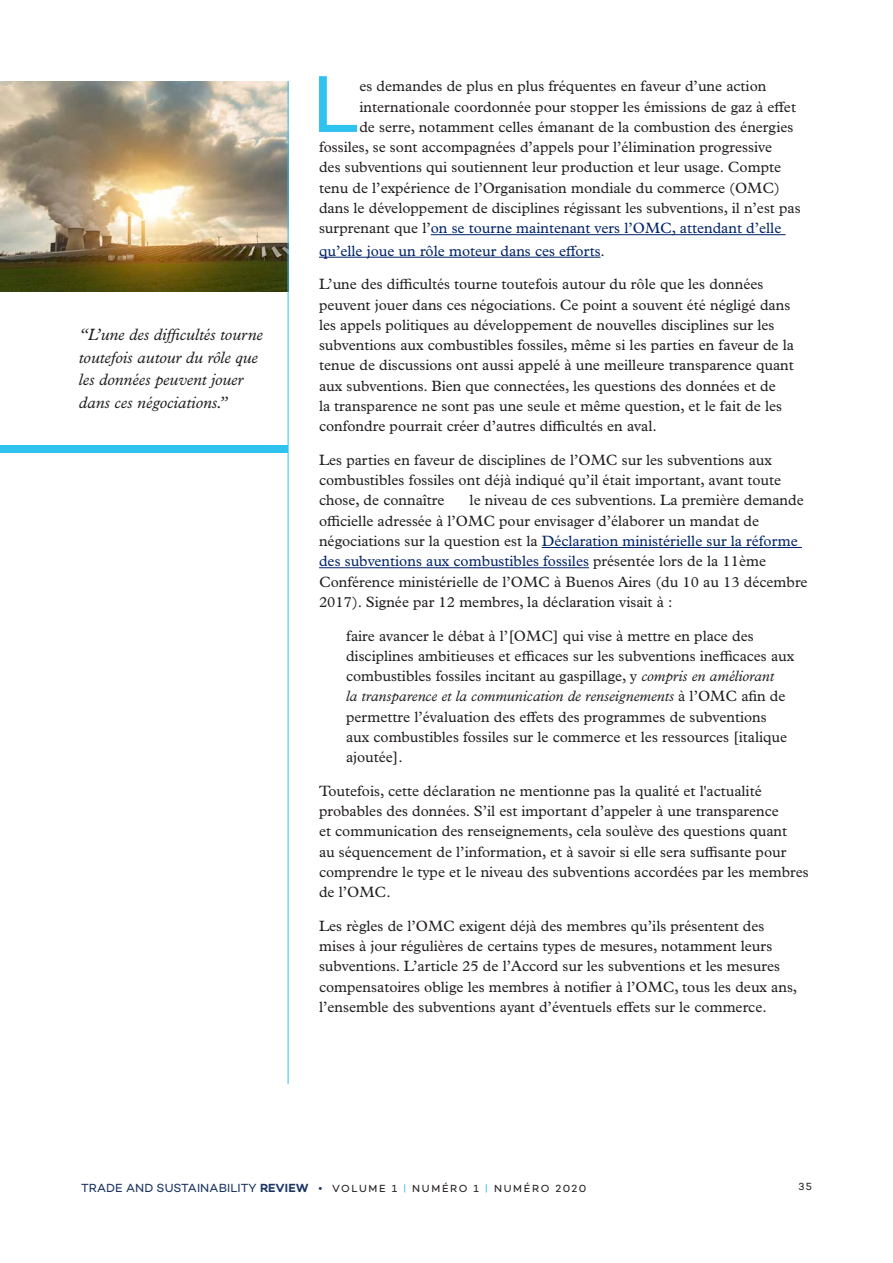
<style>
.page{position:relative;width:893px;height:1263px;background:#fff}
.page>*{position:absolute;margin:0;border:0;box-sizing:border-box;transform-origin:0 0}
.t1{font:82.05px "Campton";color:#2fc2ee}
.t2{font:italic 16.5px/22.5px "Plantin MT Pro";color:#231f20}
.body-text{font:15px/20.2px "Plantin MT Pro";color:#231f20}
.t3{font:15px "Plantin MT Pro";color:#002369}
.t4{font:10.5px "Campton";letter-spacing:.16em;color:#231f20}
.s1{color:#231f20}
.s2{color:#002369}
.s3{font-style:italic}
.s4{font-size:12px;color:#1c3564}
.s5{font-weight:600;font-size:12px;color:#1c3564}
.s6{color:#2fc2ee}
</style>
<div class="page">
<img style="left:0;top:81px;width:288px;height:211px">
<hr style="left:431px;top:234px;width:354px;height:1px;background:#002369">
<hr style="left:319px;top:257px;width:282px;height:1px;background:#002369">
<hr style="left:542px;top:547px;width:260px;height:1px;background:#002369">
<hr style="left:319px;top:567px;width:270px;height:1px;background:#002369">
<hr style="left:288px;top:81px;width:1px;height:1003px;background:#2fc2ee">
<div style="left:0;top:446px;width:288px;height:7px;background:#2fc2ee"></div>
<p class="t2" style="left:79px;top:324px;width:186px">“L’une des difficultés tourne toutefois autour du rôle que les données peuvent jouer dans ces négociations.”</p>
<p class="t1" style="left:312px;top:53px;width:49px">L</p>
<p class="body-text" style="left:359px;top:76px;width:408px">es demandes de plus en plus fréquentes en faveur d’une action</p>
<p class="body-text" style="left:359px;top:97px;width:438px">internationale coordonnée pour stopper les émissions de gaz à effet</p>
<p class="body-text" style="left:359px;top:117px;width:436px">de serre, notamment celles émanant de la combustion des énergies</p>
<p class="body-text" style="left:319px;top:137px;width:454px">fossiles, se sont accompagnées d’appels pour l’élimination progressive</p>
<p class="body-text" style="left:319px;top:157px;width:464px">des subventions qui soutiennent leur production et leur usage. Compte</p>
<p class="body-text" style="left:319px;top:178px;width:462px">tenu de l’expérience de l’Organisation mondiale du commerce (OMC)</p>
<p class="body-text" style="left:319px;top:198px;width:483px">dans le développement de disciplines régissant les subventions, il n’est pas</p>
<p class="t3" style="left:319px;top:220px;width:464px"><span class="s1">surprenant que l’</span>on se tourne maintenant vers l’OMC, attendant d’elle</p>
<p class="t3" style="left:319px;top:242px;width:287px">qu’elle joue un rôle moteur dans ces efforts<span class="s1">.</span></p>
<p class="body-text" style="left:319px;top:274px;width:477px">L’une des difficultés tourne toutefois autour du rôle que les données peuvent jouer dans ces négociations. Ce point a souvent été négligé dans les appels politiques au développement de nouvelles disciplines sur les subventions aux combustibles fossiles, même si les parties en faveur de la tenue de discussions ont aussi appelé à une meilleure transparence quant aux subventions. Bien que connectées, les questions des données et de<br>la transparence ne sont pas une seule et même question, et le fait de les confondre pourrait créer d’autres difficultés en aval.</p>
<p class="body-text" style="left:319px;top:450px;width:464px">Les parties en faveur de disciplines de l’OMC sur les subventions aux combustibles fossiles ont déjà indiqué qu’il était important, avant toute chose, de connaître</p>
<p class="body-text" style="left:319px;top:490px;width:490px;text-indent:151px">le niveau de ces subventions. La première demande officielle adressée à l’OMC pour envisager d’élaborer un mandat de négociations sur la question est la <span class="s2">Déclaration ministérielle sur la réforme des subventions aux combustibles fossiles</span> présentée lors de la 11ème Conférence ministérielle de l’OMC à Buenos Aires (du 10 au 13 décembre 2017). Signée par 12 membres, la déclaration visait à :</p>
<p class="body-text" style="left:346px;top:625px;width:450px">faire avancer le débat à l’[OMC] qui vise à mettre en place des disciplines ambitieuses et efficaces sur les subventions inefficaces aux combustibles fossiles incitant au gaspillage, y <span class="s3">compris en améliorant<br>la transparence et la communication de renseignements</span> à l’OMC afin de permettre l’évaluation des effets des programmes de subventions<br>aux combustibles fossiles sur le commerce et les ressources [italique ajoutée].</p>
<p class="body-text" style="left:319px;top:781px;width:491px">Toutefois, cette déclaration ne mentionne pas la qualité et l'actualité probables des données. S’il est important d’appeler à une transparence<br>et communication des renseignements, cela soulève des questions quant<br>au séquencement de l’information, et à savoir si elle sera suffisante pour comprendre le type et le niveau des subventions accordées par les membres de l’OMC.</p>
<p class="body-text" style="left:319px;top:916px;width:480px">Les règles de l’OMC exigent déjà des membres qu’ils présentent des mises à jour régulières de certains types de mesures, notamment leurs subventions. L’article 25 de l’Accord sur les subventions et les mesures compensatoires oblige les membres à notifier à l’OMC, tous les deux ans, l’ensemble des subventions ayant d’éventuels effets sur le commerce.</p>
<p class="t4" style="left:81px;top:1181px;width:507px"><span class="s4">TRADE AND SUSTAINABILITY</span> <span class="s5">REVIEW</span> <span class="s4">•</span> VOLUME 1 <span class="s6">|</span> NUMÉRO 1 <span class="s6">|</span> NUMÉRO 2020</p>
<p class="t4" style="left:798px;top:1180px;width:15px">35</p>
</div>
